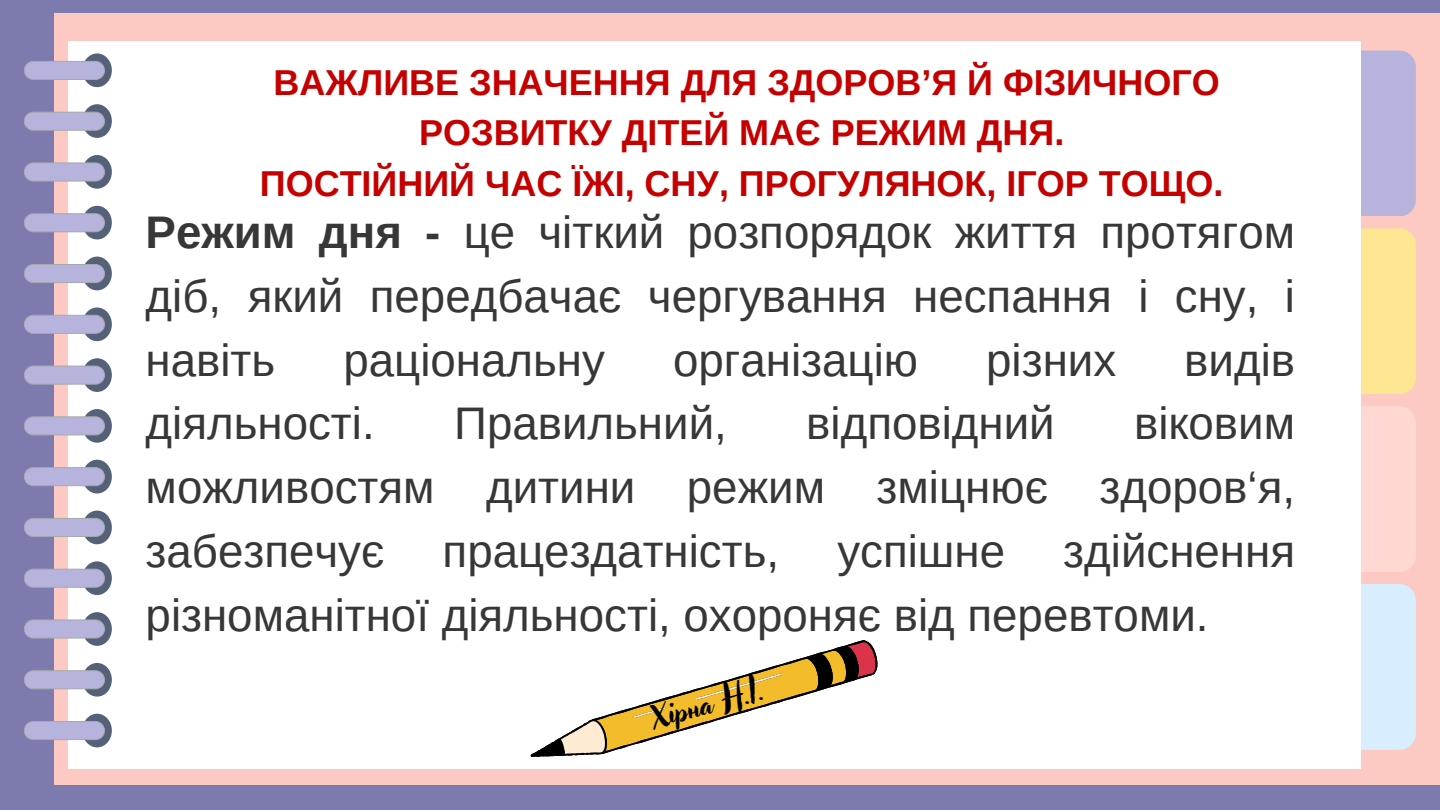
<style>
.page{position:relative;width:1440px;height:810px;background:#7d7aad}
.page>*{position:absolute;margin:0;border:0;box-sizing:border-box;transform-origin:0 0}
.t1{font:45.7px/63.8px "Arimo";color:#373737;text-align:justify}
.t2{font:700 36px/50.2px "Arimo";color:#c40000;text-align:center}
.t3{font:29px "Adlery Pro";color:#000}
.s1{font-weight:700}
</style>
<div class="page">
<div style="left:54px;top:13px;width:1386px;height:772px;background:#fdc9c3"></div>
<div style="left:1360px;top:51px;width:56px;height:165px;background:#b6b4dd"></div>
<div style="left:1360px;top:228px;width:56px;height:166px;background:#ffe692"></div>
<div style="left:1360px;top:406px;width:56px;height:166px;background:#ffd8d3"></div>
<div style="left:1360px;top:584px;width:56px;height:166px;background:#d8eeff"></div>
<div style="left:68px;top:41px;width:1292px;height:728px;background:#fff"></div>
<svg style="left:82px;top:53px;width:30px;height:694px"></svg>
<svg style="left:24px;top:61px;width:81px;height:679px"></svg>
<svg style="left:530px;top:640px;width:348px;height:117px"></svg>
<svg style="left:556px;top:640px;width:226px;height:117px"></svg>
<p class="t2" style="left:274px;top:58px;width:948px">ВАЖЛИВЕ ЗНАЧЕННЯ ДЛЯ ЗДОРОВ’Я Й ФІЗИЧНОГО<br>РОЗВИТКУ ДІТЕЙ МАЄ РЕЖИМ ДНЯ.</p>
<p class="t2" style="left:260px;top:158px;width:965px">ПОСТІЙНИЙ ЧАС ЇЖІ, СНУ, ПРОГУЛЯНОК, ІГОР ТОЩО.</p>
<p class="t1" style="left:146px;top:200px;width:1151px"><span class="s1">Режим дня -</span> це чіткий розпорядок життя протягом діб, який передбачає чергування неспання і сну, і навіть</p>
<p class="t1" style="left:343px;top:328px;width:263px">раціональну</p>
<p class="t1" style="left:673px;top:328px;width:247px">організацію</p>
<p class="t1" style="left:986px;top:328px;width:132px">різних</p>
<p class="t1" style="left:1184px;top:328px;width:112px">видів</p>
<p class="t1" style="left:146px;top:392px;width:231px">діяльності.</p>
<p class="t1" style="left:454px;top:392px;width:274px">Правильний,</p>
<p class="t1" style="left:806px;top:392px;width:250px">відповідний</p>
<p class="t1" style="left:146px;top:392px;width:1151px;text-indent:989px">віковим можливостям дитини режим зміцнює здоров‘я, забезпечує</p>
<p class="t1" style="left:146px;top:519px;width:1151px;text-indent:918px">здійснення різноманітної діяльності, охороняє від перевтоми.</p>
<p class="t1" style="left:443px;top:519px;width:338px">працездатність,</p>
<p class="t1" style="left:837px;top:519px;width:169px">успішне</p>
<p class="t3" style="left:648px;top:705px;width:117px;rotate:-15deg">Хірна Н.І.</p>
</div>
